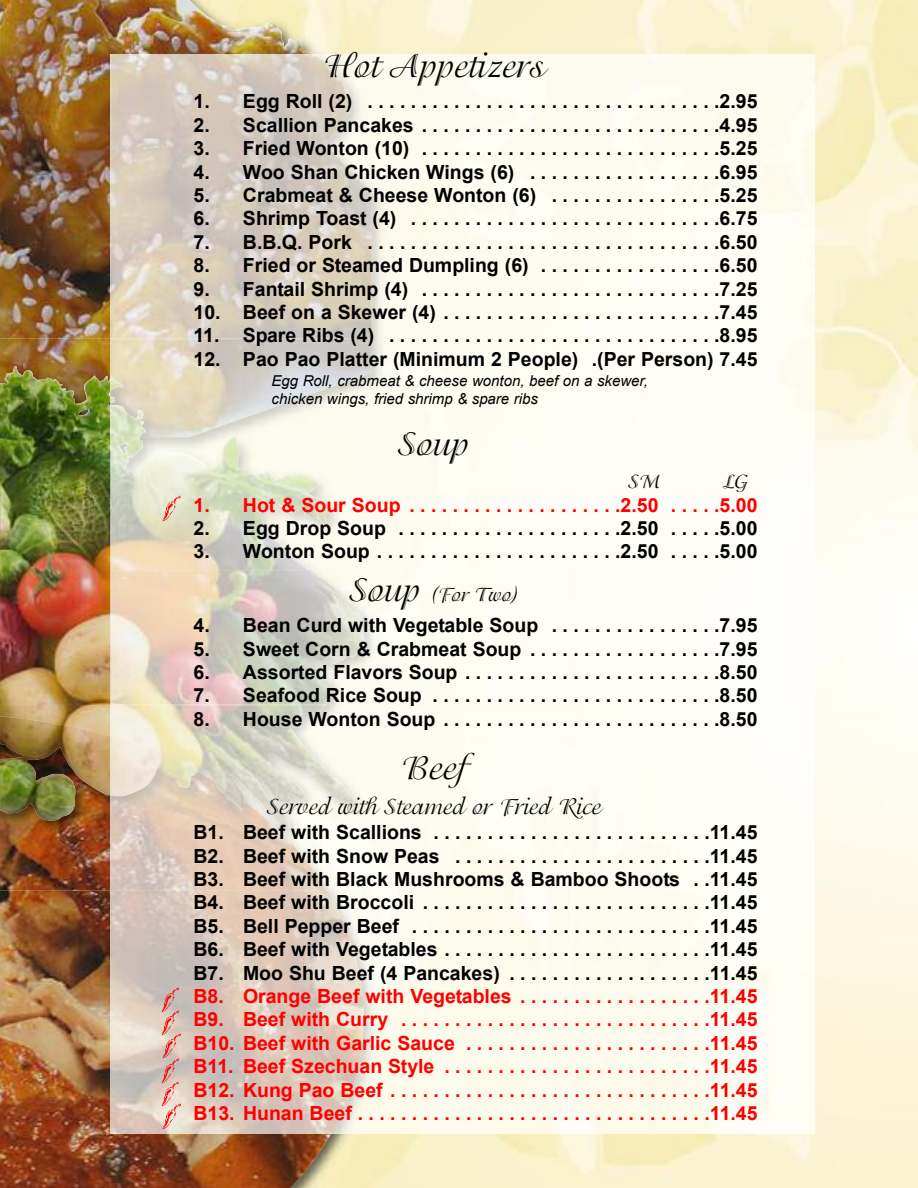
<style>
.page{position:relative;width:918px;height:1188px;background:#fff}
.page>*{position:absolute;margin:0;border:0;box-sizing:border-box;transform-origin:0 0}
.t1{font:36px "Isadora";color:#000}
.t2{font:24px "Isadora";color:#000}
.t3{font:21px "Isadora";color:#000}
.t4{font:700 19.5px/23.4px "Arial";color:#000;text-align:justify}
.t5{font:700 19.5px/23.4px "Arial";color:#f00;text-align:justify}
.t6{font:italic 15px/18px "Arial";color:#000}
.s1{font-size:36px}
</style>
<div class="page">
<img style="left:0;top:0;width:315px;height:338px">
<img style="left:331px;top:1134px;width:319px;height:54px">
<img style="left:0;top:890px;width:331px;height:298px">
<img style="left:0;top:338px;width:110px;height:28px">
<img style="left:0;top:821px;width:110px;height:69px">
<img style="left:0;top:366px;width:110px;height:350px">
<img style="left:0;top:716px;width:110px;height:105px">
<div style="left:415px;top:54px;width:400px;height:1080px;background:#fefdf5"></div>
<img style="left:372px;top:54px;width:50px;height:516px">
<img style="left:110px;top:54px;width:262px;height:351px">
<div style="left:364px;top:705px;width:286px;height:429px;background:#fdfbee"></div>
<img style="left:110px;top:890px;width:254px;height:244px">
<div style="left:366px;top:570px;width:49px;height:135px;background:#fdfbf0"></div>
<img style="left:126px;top:338px;width:289px;height:232px">
<div style="left:327px;top:705px;width:88px;height:185px;background:#fdfbef"></div>
<img style="left:110px;top:830px;width:217px;height:60px">
<img style="left:110px;top:570px;width:256px;height:135px">
<img style="left:110px;top:437px;width:219px;height:133px">
<img style="left:110px;top:405px;width:36px;height:32px">
<svg style="left:108px;top:396px;width:7px;height:9px"></svg>
<img style="left:110px;top:375px;width:13px;height:17px">
<img style="left:110px;top:705px;width:246px;height:125px">
<img style="left:213px;top:781px;width:32px;height:29px">
<img style="left:110px;top:736px;width:87px;height:60px">
<img style="left:163px;top:496px;width:17px;height:24px">
<img style="left:161px;top:987px;width:18px;height:48px">
<img style="left:163px;top:1034px;width:17px;height:24px">
<img style="left:161px;top:1058px;width:18px;height:25px">
<img style="left:162px;top:1081px;width:17px;height:25px">
<img style="left:163px;top:1104px;width:17px;height:24px">
<h1 class="t1" style="left:324px;top:51px;width:223px">Hot Appetizers</h1>
<p class="t4" style="left:194px;top:90px;width:566px">1. Egg Roll (2) . . . . . . . . . . . . . . . . . . . . . . . . . . . . . . . . .2.95</p>
<p class="t4" style="left:193px;top:113px;width:566px">2. Scallion Pancakes . . . . . . . . . . . . . . . . . . . . . . . . . . . .4.95</p>
<p class="t4" style="left:193px;top:137px;width:566px">3. Fried Wonton (10) . . . . . . . . . . . . . . . . . . . . . . . . . . . .5.25</p>
<p class="t4" style="left:193px;top:160px;width:566px">4. Woo Shan Chicken Wings (6) . . . . . . . . . . . . . . . . . .6.95</p>
<p class="t4" style="left:193px;top:184px;width:566px">5. Crabmeat &amp; Cheese Wonton (6) . . . . . . . . . . . . . . . .5.25</p>
<p class="t4" style="left:193px;top:207px;width:566px">6. Shrimp Toast (4) . . . . . . . . . . . . . . . . . . . . . . . . . . . . .6.75</p>
<p class="t4" style="left:193px;top:230px;width:566px">7. B.B.Q. Pork . . . . . . . . . . . . . . . . . . . . . . . . . . . . . . . . .6.50</p>
<p class="t4" style="left:193px;top:254px;width:566px">8. Fried or Steamed Dumpling (6) . . . . . . . . . . . . . . . . .6.50</p>
<p class="t4" style="left:193px;top:277px;width:566px">9. Fantail Shrimp (4) . . . . . . . . . . . . . . . . . . . . . . . . . . . .7.25</p>
<p class="t4" style="left:193px;top:301px;width:566px">10. Beef on a Skewer (4) . . . . . . . . . . . . . . . . . . . . . . . . . .7.45</p>
<p class="t4" style="left:193px;top:324px;width:566px">11. Spare Ribs (4) . . . . . . . . . . . . . . . . . . . . . . . . . . . . . . .8.95</p>
<p class="t4" style="left:193px;top:347px;width:566px">12. Pao Pao Platter (Minimum 2 People) .(Per Person) 7.45</p>
<p class="t6" style="left:272px;top:372px;width:378px">Egg Roll, crabmeat &amp; cheese wonton, beef on a skewer, chicken wings, fried shrimp &amp; spare ribs</p>
<h1 class="t1" style="left:400px;top:429px;width:71px">Soup</h1>
<p class="t3" style="left:629px;top:472px;width:32px">SM</p>
<p class="t3" style="left:724px;top:472px;width:26px">LG</p>
<p class="t5" style="left:194px;top:493px;width:566px">1. Hot &amp; Sour Soup . . . . . . . . . . . . . . . . . . . .2.50 . . . . .5.00</p>
<p class="t4" style="left:194px;top:517px;width:566px">2. Egg Drop Soup . . . . . . . . . . . . . . . . . . . . .2.50 . . . . .5.00</p>
<p class="t4" style="left:193px;top:540px;width:566px">3. Wonton Soup . . . . . . . . . . . . . . . . . . . . . . .2.50 . . . . .5.00</p>
<p class="t3" style="left:351px;top:586px;width:169px"><span class="s1">Soup</span> (For Two)</p>
<p class="t4" style="left:194px;top:614px;width:566px">4. Bean Curd with Vegetable Soup . . . . . . . . . . . . . . . .7.95</p>
<p class="t4" style="left:194px;top:637px;width:566px">5. Sweet Corn &amp; Crabmeat Soup . . . . . . . . . . . . . . . . . .7.95</p>
<p class="t4" style="left:193px;top:661px;width:566px">6. Assorted Flavors Soup . . . . . . . . . . . . . . . . . . . . . . . .8.50</p>
<p class="t4" style="left:193px;top:684px;width:566px">7. Seafood Rice Soup . . . . . . . . . . . . . . . . . . . . . . . . . . .8.50</p>
<p class="t4" style="left:193px;top:707px;width:566px">8. House Wonton Soup . . . . . . . . . . . . . . . . . . . . . . . . . .8.50</p>
<h1 class="t1" style="left:402px;top:753px;width:68px">Beef</h1>
<p class="t2" style="left:268px;top:796px;width:335px">Served with Steamed or Fried Rice</p>
<p class="t4" style="left:194px;top:821px;width:566px">B1. Beef with Scallions . . . . . . . . . . . . . . . . . . . . . . . . . .11.45<br>B2. Beef with Snow Peas . . . . . . . . . . . . . . . . . . . . . . . .11.45<br>B3. Beef with Black Mushrooms &amp; Bamboo Shoots . .11.45<br>B4. Beef with Broccoli . . . . . . . . . . . . . . . . . . . . . . . . . . .11.45<br>B5. Bell Pepper Beef . . . . . . . . . . . . . . . . . . . . . . . . . . . .11.45<br>B6. Beef with Vegetables . . . . . . . . . . . . . . . . . . . . . . . . .11.45<br>B7. Moo Shu Beef (4 Pancakes) . . . . . . . . . . . . . . . . . . .11.45</p>
<p class="t5" style="left:194px;top:985px;width:566px">B8. Orange Beef with Vegetables . . . . . . . . . . . . . . . . . .11.45<br>B9. Beef with Curry . . . . . . . . . . . . . . . . . . . . . . . . . . . . .11.45<br>B10. Beef with Garlic Sauce . . . . . . . . . . . . . . . . . . . . . . .11.45<br>B11. Beef Szechuan Style . . . . . . . . . . . . . . . . . . . . . . . . .11.45<br>B12. Kung Pao Beef . . . . . . . . . . . . . . . . . . . . . . . . . . . . . .11.45<br>B13. Hunan Beef . . . . . . . . . . . . . . . . . . . . . . . . . . . . . . . . .11.45</p>
</div>
